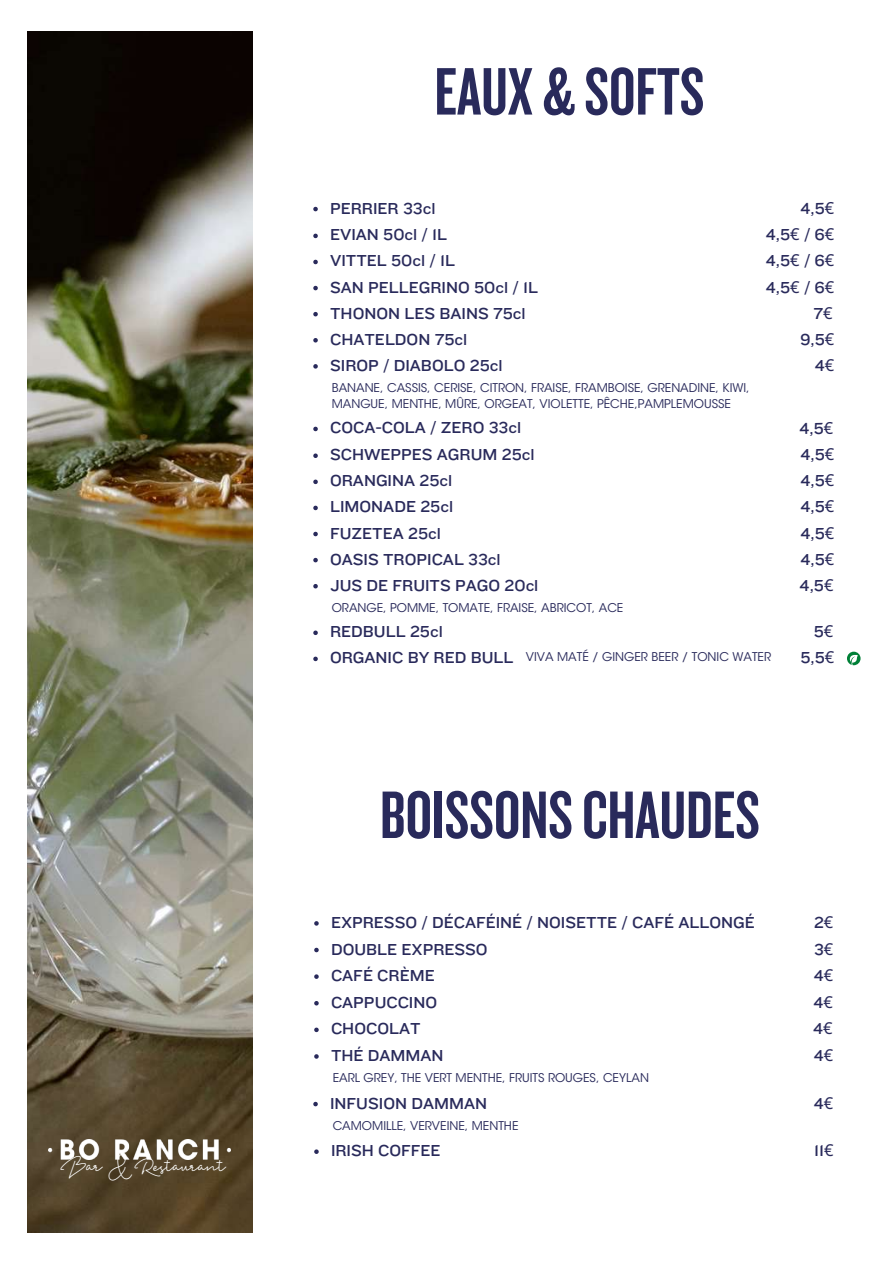
<style>
.page{position:relative;width:894px;height:1264px;background:#fff}
.page>*{position:absolute;margin:0;border:0;box-sizing:border-box;transform-origin:0 0}
.t1{font:69.75px "Knockout HTF48 Featherweight";color:#292a5b}
.t2{font:25.95px "Madelon Script";color:#fff}
.t3{font:16.5px "Knockout HTF32 Junior Cruiserwt";color:#292a5b}
.t4{font:12px/16px "ITC Avant Garde Std";color:#292a5b}
.s1{font-family:"Noto Sans"}
.s2{font-family:"Knockout HTF32 Junior Cruiserwt";font-size:16.5px}
</style>
<div class="page">
<img style="left:27px;top:31px;width:225px;height:1201px">
<svg style="left:847px;top:651px;width:13px;height:14px"></svg>
<img style="left:48px;top:1139px;width:183px;height:20px">
<svg style="left:313px;top:364px;width:5px;height:4px"></svg>
<svg style="left:313px;top:656px;width:5px;height:5px"></svg>
<svg style="left:313px;top:630px;width:5px;height:5px"></svg>
<svg style="left:313px;top:426px;width:5px;height:5px"></svg>
<svg style="left:313px;top:453px;width:5px;height:5px"></svg>
<svg style="left:313px;top:479px;width:5px;height:5px"></svg>
<svg style="left:313px;top:505px;width:5px;height:5px"></svg>
<svg style="left:313px;top:532px;width:5px;height:4px"></svg>
<svg style="left:313px;top:558px;width:5px;height:4px"></svg>
<svg style="left:313px;top:584px;width:5px;height:4px"></svg>
<svg style="left:313px;top:207px;width:5px;height:4px"></svg>
<svg style="left:313px;top:234px;width:5px;height:4px"></svg>
<svg style="left:313px;top:286px;width:5px;height:4px"></svg>
<svg style="left:313px;top:312px;width:5px;height:4px"></svg>
<svg style="left:313px;top:338px;width:5px;height:4px"></svg>
<svg style="left:313px;top:260px;width:5px;height:4px"></svg>
<svg style="left:314px;top:921px;width:4px;height:4px"></svg>
<svg style="left:314px;top:947px;width:4px;height:5px"></svg>
<svg style="left:314px;top:974px;width:4px;height:4px"></svg>
<svg style="left:314px;top:1001px;width:4px;height:4px"></svg>
<svg style="left:314px;top:1027px;width:4px;height:5px"></svg>
<svg style="left:314px;top:1054px;width:4px;height:4px"></svg>
<svg style="left:313px;top:1101px;width:5px;height:5px"></svg>
<svg style="left:314px;top:1149px;width:4px;height:4px"></svg>
<h2 class="t2" style="left:60px;top:1150px;width:167px">Bar &amp; Restaurant</h2>
<h1 class="t1" style="left:434px;top:56px;width:271px">EAUX &amp; SOFTS</h1>
<p class="t3" style="left:330px;top:199px;width:107px">PERRIER 33cl</p>
<p class="t3" style="left:800px;top:200px;width:35px;rotate:-1deg">4,5<span class="s1">€</span></p>
<p class="t3" style="left:330px;top:226px;width:118px">EVIAN 50cl / 1L</p>
<p class="t3" style="left:765px;top:226px;width:70px">4,5<span class="s1">€</span> / 6<span class="s1">€</span></p>
<p class="t3" style="left:330px;top:278px;width:209px">SAN PELLEGRINO 50cl / 1L</p>
<p class="t3" style="left:765px;top:278px;width:70px">4,5<span class="s1">€</span> / 6<span class="s1">€</span></p>
<p class="t3" style="left:330px;top:304px;width:197px">THONON LES BAINS 75cl</p>
<p class="t3" style="left:813px;top:304px;width:21px">7<span class="s1">€</span></p>
<p class="t3" style="left:330px;top:330px;width:139px">CHATELDON 75cl</p>
<p class="t3" style="left:799px;top:330px;width:36px">9,5<span class="s1">€</span></p>
<p class="t3" style="left:330px;top:252px;width:126px">VITTEL 50cl / 1L</p>
<p class="t3" style="left:765px;top:252px;width:70px">4,5<span class="s1">€</span> / 6<span class="s1">€</span></p>
<p class="t3" style="left:330px;top:356px;width:174px">SIROP / DIABOLO 25cl</p>
<p class="t3" style="left:814px;top:356px;width:21px">4<span class="s1">€</span></p>
<p class="t4" style="left:331px;top:381px;width:419px">BANANE, CASSIS, CERISE, CITRON, FRAISE, FRAMBOISE, GRENADINE, KIWI,<br>MANGUE, MENTHE, MÛRE, ORGEAT, VIOLETTE, PÊCHE,PAMPLEMOUSSE</p>
<p class="t3" style="left:330px;top:419px;width:192px">COCA-COLA / ZERO 33cl</p>
<p class="t3" style="left:799px;top:419px;width:35px;rotate:-1deg">4,5<span class="s1">€</span></p>
<p class="t3" style="left:330px;top:446px;width:206px">SCHWEPPES AGRUM 25cl</p>
<p class="t3" style="left:800px;top:446px;width:35px">4,5<span class="s1">€</span></p>
<p class="t3" style="left:330px;top:472px;width:124px">ORANGINA 25cl</p>
<p class="t3" style="left:800px;top:472px;width:35px">4,5<span class="s1">€</span></p>
<p class="t3" style="left:330px;top:498px;width:124px">LIMONADE 25cl</p>
<p class="t3" style="left:800px;top:498px;width:35px">4,5<span class="s1">€</span></p>
<p class="t3" style="left:330px;top:524px;width:112px">FUZETEA 25cl</p>
<p class="t3" style="left:800px;top:524px;width:35px">4,5<span class="s1">€</span></p>
<p class="t3" style="left:330px;top:550px;width:172px">OASIS TROPICAL 33cl</p>
<p class="t3" style="left:800px;top:550px;width:35px">4,5<span class="s1">€</span></p>
<p class="t4" style="left:331px;top:600px;width:293px">ORANGE, POMME, TOMATE, FRAISE, ABRICOT, ACE</p>
<p class="t3" style="left:330px;top:576px;width:210px">JUS DE FRUITS PAGO 20cl</p>
<p class="t3" style="left:799px;top:576px;width:35px">4,5<span class="s1">€</span></p>
<p class="t3" style="left:330px;top:623px;width:114px">REDBULL 25cl</p>
<p class="t3" style="left:813px;top:623px;width:21px">5<span class="s1">€</span></p>
<p class="t4" style="left:330px;top:650px;width:442px"><span class="s2">ORGANIC BY RED BULL</span> VIVA MATÉ / GINGER BEER / TONIC WATER</p>
<p class="t3" style="left:800px;top:649px;width:35px">5,5<span class="s1">€</span></p>
<h1 class="t1" style="left:380px;top:779px;width:381px">BOISSONSCHAUDES</h1>
<p class="t3" style="left:331px;top:913px;width:425px">EXPRESSO / DÉCAFÉINÉ / NOISETTE / CAFÉ ALLONGÉ</p>
<p class="t3" style="left:813px;top:913px;width:21px">2<span class="s1">€</span></p>
<p class="t3" style="left:331px;top:940px;width:158px">DOUBLE EXPRESSO</p>
<p class="t3" style="left:813px;top:940px;width:21px">3<span class="s1">€</span></p>
<p class="t3" style="left:331px;top:966px;width:105px">CAFÉ CRÈME</p>
<p class="t3" style="left:813px;top:966px;width:21px">4<span class="s1">€</span></p>
<p class="t3" style="left:331px;top:993px;width:108px">CAPPUCCINO</p>
<p class="t3" style="left:813px;top:993px;width:21px">4<span class="s1">€</span></p>
<p class="t3" style="left:331px;top:1019px;width:91px">CHOCOLAT</p>
<p class="t3" style="left:812px;top:1019px;width:21px">4<span class="s1">€</span></p>
<p class="t3" style="left:331px;top:1046px;width:114px">THÉ DAMMAN</p>
<p class="t3" style="left:813px;top:1046px;width:21px">4<span class="s1">€</span></p>
<p class="t4" style="left:332px;top:1071px;width:318px">EARL GREY, THE VERT MENTHE, FRUITS ROUGES, CEYLAN</p>
<p class="t3" style="left:330px;top:1094px;width:158px">INFUSION DAMMAN</p>
<p class="t3" style="left:813px;top:1094px;width:21px">4<span class="s1">€</span></p>
<p class="t4" style="left:332px;top:1118px;width:187px">CAMOMILLE, VERVEINE, MENTHE</p>
<p class="t3" style="left:331px;top:1141px;width:111px">IRISH COFFEE</p>
<p class="t3" style="left:813px;top:1141px;width:21px">11<span class="s1">€</span></p>
</div>
